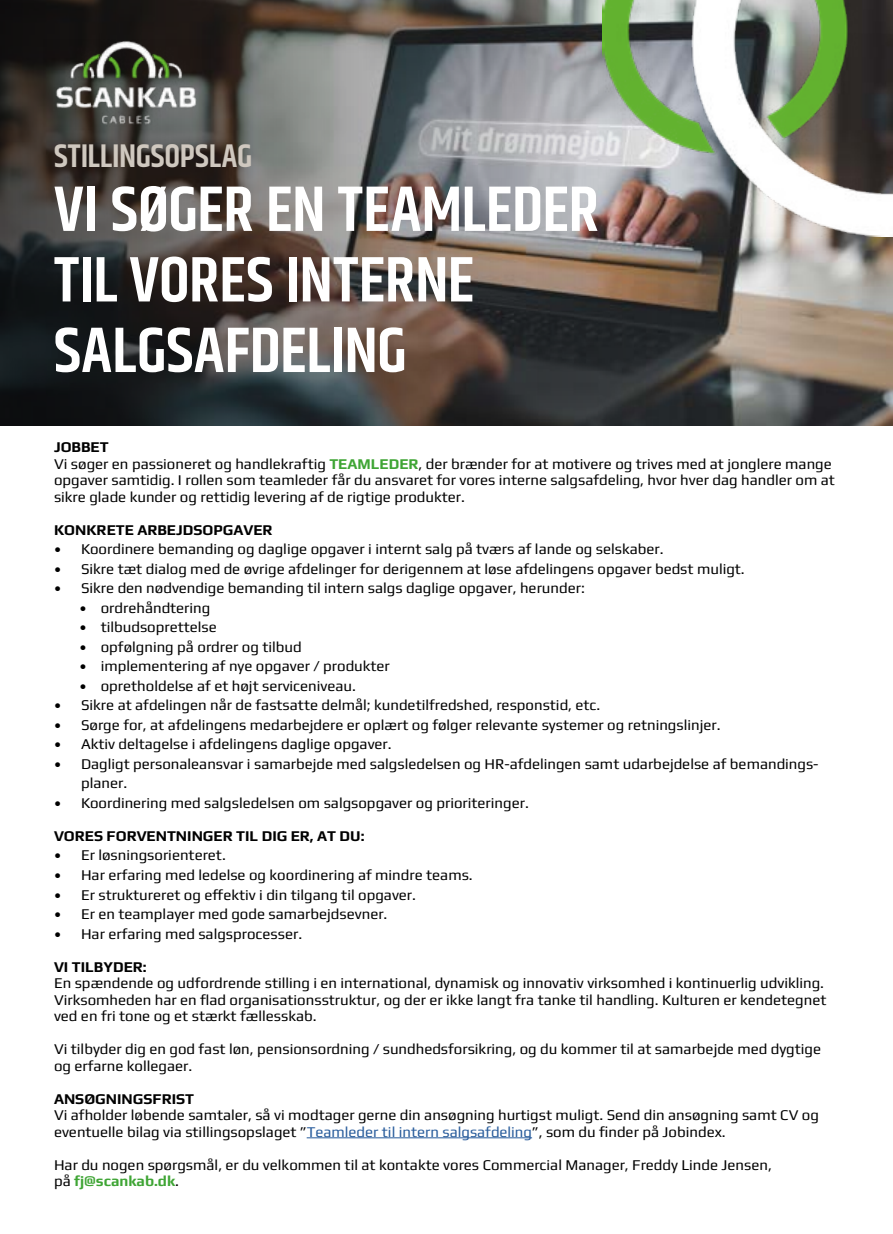
<style>
.page{position:relative;width:893px;height:1234px;background:#fff}
.page>*{position:absolute;margin:0;border:0;box-sizing:border-box;transform-origin:0 0}
.t1{font:600 64.65px/70.5px "Khand";letter-spacing:-.005em;color:#fff}
.t2{font:600 33px "Khand";letter-spacing:-.005em;color:#cfc8bf}
.t3{font:15px/16.5px "Play";color:#000}
.t4{font:700 15px "Play";color:#000}
.s1{font-weight:700}
.s2{font-weight:700;color:#3fa535}
.s3{color:#275b9b}
</style>
<div class="page">
<hr style="left:307px;top:1137px;width:225px;height:1px;background:#275b9b">
<img style="left:672px;top:0;width:221px;height:425px">
<svg style="left:0;top:0;width:672px;height:425px;background:#55514f"></svg>
<img style="left:44px;top:39px;width:166px;height:87px">
<img style="left:602px;top:0;width:290px;height:236px">
<h2 class="t2" style="left:54px;top:134px;width:200px">STILLINGSOPSLAG</h2>
<h1 class="t1" style="left:54px;top:178px;width:546px">VI SØGER EN TEAMLEDER<br>TIL VORES INTERNE<br>SALGSAFDELING</h1>
<p class="t3" style="left:54px;top:438px;width:782px"><span class="s1">JOBBET<br></span>Vi søger en passioneret og handlekraftig <span class="s2">TEAMLEDER</span>, der brænder for at motivere og trives med at jonglere mange opgaver samtidig. I rollen som teamleder får du ansvaret for vores interne salgsafdeling, hvor hver dag handler om at sikre glade kunder og rettidig levering af de rigtige produkter.</p>
<p class="t4" style="left:54px;top:520px;width:220px">KONKRETE ARBEJDSOPGAVER</p>
<p class="t3" style="left:54px;top:540px;width:611px">• Koordinere bemanding og daglige opgaver i internt salg på tværs af lande og selskaber.</p>
<p class="t3" style="left:54px;top:560px;width:692px">• Sikre tæt dialog med de øvrige afdelinger for derigennem at løse afdelingens opgaver bedst muligt.</p>
<p class="t3" style="left:54px;top:579px;width:532px">• Sikre den nødvendige bemanding til intern salgs daglige opgaver, herunder:</p>
<p class="t3" style="left:80px;top:599px;width:132px">• ordrehåndtering</p>
<p class="t3" style="left:80px;top:618px;width:139px">• tilbudsoprettelse</p>
<p class="t3" style="left:80px;top:638px;width:224px">• opfølgning på ordrer og tilbud</p>
<p class="t3" style="left:80px;top:657px;width:312px">• implementering af nye opgaver / produkter</p>
<p class="t3" style="left:80px;top:677px;width:278px">• opretholdelse af et højt serviceniveau.</p>
<p class="t3" style="left:54px;top:696px;width:548px">• Sikre at afdelingen når de fastsatte delmål; kundetilfredshed, responstid, etc.</p>
<p class="t3" style="left:54px;top:716px;width:668px">• Sørge for, at afdelingens medarbejdere er oplært og følger relevante systemer og retningslinjer.</p>
<p class="t3" style="left:54px;top:735px;width:339px">• Aktiv deltagelse i afdelingens daglige opgaver.</p>
<p class="t3" style="left:81px;top:753px;width:739px;line-height:19.5px;text-indent:-27px">• Dagligt personaleansvar i samarbejde med salgsledelsen og HR-afdelingen samt udarbejdelse af bemandings&shy;planer.</p>
<p class="t3" style="left:54px;top:794px;width:476px">• Koordinering med salgsledelsen om salgsopgaver og prioriteringer.</p>
<p class="t4" style="left:54px;top:826px;width:312px">VORES FORVENTNINGER TIL DIG ER, AT DU:</p>
<p class="t3" style="left:54px;top:846px;width:173px">• Er løsningsorienteret.</p>
<p class="t3" style="left:54px;top:866px;width:420px">• Har erfaring med ledelse og koordinering af mindre teams.</p>
<p class="t3" style="left:54px;top:885px;width:364px">• Er struktureret og effektiv i din tilgang til opgaver.</p>
<p class="t3" style="left:54px;top:905px;width:335px">• Er en teamplayer med gode samarbejdsevner.</p>
<p class="t3" style="left:54px;top:924px;width:250px">• Har erfaring med salgsprocesser.</p>
<p class="t4" style="left:54px;top:957px;width:94px">VI TILBYDER:</p>
<p class="t3" style="left:54px;top:974px;width:774px">En spændende og udfordrende stilling i en international, dynamisk og innovativ virksomhed i kontinuerlig udvikling.<br>Virksomheden har en flad organisationsstruktur, og der er ikke langt fra tanke til handling. Kulturen er kendetegnet ved en fri tone og et stærkt fællesskab.</p>
<p class="t3" style="left:54px;top:1040px;width:769px">Vi tilbyder dig en god fast løn, pensionsordning / sundhedsforsikring, og du kommer til at samarbejde med dygtige og erfarne kollegaer.</p>
<p class="t4" style="left:54px;top:1089px;width:142px">ANSØGNINGSFRIST</p>
<p class="t3" style="left:54px;top:1106px;width:766px">Vi afholder løbende samtaler, så vi modtager gerne din ansøgning hurtigst muligt. Send din ansøgning samt CV og eventuelle bilag via stillingsopslaget ”<span class="s3">Teamleder til intern salgsafdeling</span>”, som du finder på Jobindex.</p>
<p class="t3" style="left:54px;top:1155px;width:719px">Har du nogen spørgsmål, er du velkommen til at kontakte vores Commercial Manager, Freddy Linde Jensen, på <span class="s2">fj@scankab.dk</span>.</p>
</div>
